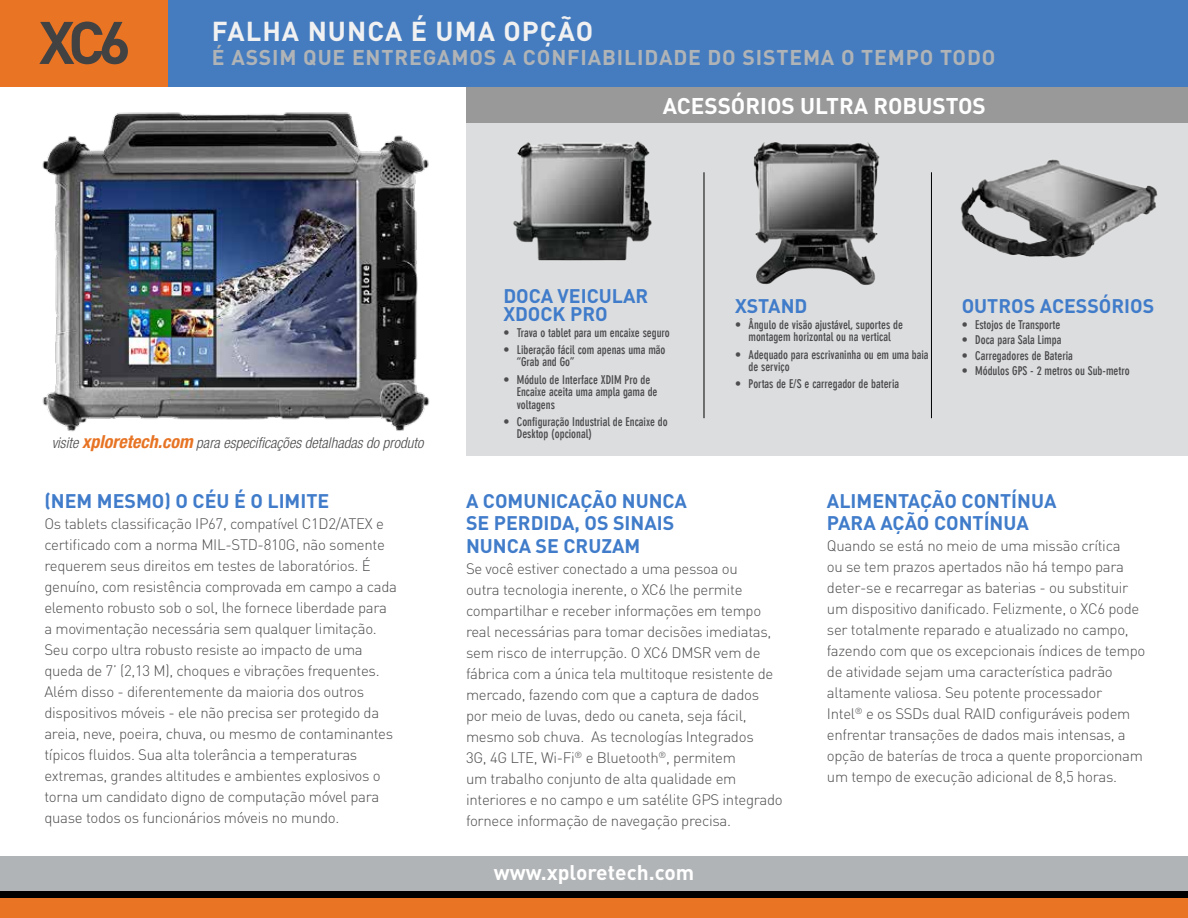
<style>
.page{position:relative;width:1188px;height:918px;background:#fff}
.page>*{position:absolute;margin:0;border:0;box-sizing:border-box;transform-origin:0 0}
.t1{font:700 59.1px "DIN";color:#424243}
.t2{font:700 27px "DIN";letter-spacing:.04em;color:#f1f1f2}
.t3{font:700 22.5px "DIN";color:#fff}
.t4{font:700 21.15px "DIN";letter-spacing:.04em;color:#b1b4b6}
.t5{font:700 21px "DIN";color:#fff}
.t6{font:700 19.5px/22.5px "DIN";color:#407cca}
.t7{font:300 15px/21px "DIN";letter-spacing:-.02em;color:#4d4d4f}
.t8{font:italic 300 condensed 15px "Helvetica Neue LT Pro";color:#4d4d4f}
.t9{font:700 condensed 12px/12.6px "DIN Neuzeit Grotesk Std";color:#4d4d4f}
.s1{font-weight:700;font-size:18px;color:#e77425}
</style>
<div class="page">
<div style="left:466px;top:86px;width:722px;height:370px;background:#dcddde"></div>
<div style="left:0;top:856px;width:1188px;height:40px;background:#b1b4b6"></div>
<div style="left:0;top:892px;width:1188px;height:26px;background:#e87424"></div>
<div style="left:466px;top:86px;width:722px;height:37px;background:#99999a"></div>
<div style="left:0;top:891px;width:1188px;height:7px;background:#000"></div>
<img style="left:753px;top:142px;width:127px;height:143px">
<img style="left:513px;top:141px;width:139px;height:120px">
<img style="left:42px;top:112px;width:388px;height:320px">
<img style="left:960px;top:159px;width:198px;height:99px">
<div style="left:1px;top:0;width:167px;height:86px;background:#e87424"></div>
<hr style="left:704px;top:172px;width:1px;height:246px;background:#000">
<hr style="left:931px;top:172px;width:1px;height:246px;background:#000">
<div style="left:168px;top:0;width:1020px;height:86px;background:#457cbf"></div>
<h1 class="t1" style="left:39px;top:4px;width:93px">XC6</h1>
<h2 class="t2" style="left:212px;top:13px;width:383px">FALHA NUNCA É UMA OPÇÃO</h2>
<h3 class="t4" style="left:212px;top:43px;width:785px">É ASSIM QUE ENTREGAMOS A CONFIABILIDADE DO SISTEMA O TEMPO TODO</h3>
<h3 class="t3" style="left:663px;top:91px;width:325px">ACESSÓRIOS ULTRA ROBUSTOS</h3>
<p class="t8" style="left:52px;top:434px;width:373px">visite <span class="s1">xploretech.com</span> para especificações detalhadas do produto</p>
<h3 class="t6" style="left:44px;top:489px;width:286px">(NEM MESMO) O CÉU É O LIMITE</h3>
<p class="t7" style="left:44px;top:513px;width:354px">Os tablets classificação IP67, compatível C1D2/ATEX e certificado com a norma MIL-STD-810G, não somente requerem seus direitos em testes de laboratórios. É genuíno, com resistência comprovada em campo a cada elemento robusto sob o sol, lhe fornece liberdade para a movimentação necessária sem qualquer limitação.<br>Seu corpo ultra robusto resiste ao impacto de uma queda de 7’ (2,13 M), choques e vibrações frequentes.<br>Além disso - diferentemente da maioria dos outros dispositivos móveis - ele não precisa ser protegido da areia, neve, poeira, chuva, ou mesmo de contaminantes típicos fluidos. Sua alta tolerância a temperaturas extremas, grandes altitudes e ambientes explosivos o torna um candidato digno de computação móvel para quase todos os funcionários móveis no mundo.</p>
<h3 class="t6" style="left:503px;top:286px;width:146px;line-height:18.6px">DOCA VEICULAR<br>XDOCK PRO</h3>
<p class="t9" style="left:503px;top:326px;width:168px">• Trava o tablet para um encaixe seguro</p>
<p class="t9" style="left:517px;top:343px;width:150px;text-indent:-14px">• Liberação fácil com apenas uma mão “Grab and Go”</p>
<p class="t9" style="left:517px;top:373px;width:142px;text-indent:-14px">• Módulo de Interface XDIM Pro de<br>Encaixe aceita uma ampla gama de voltagens</p>
<p class="t9" style="left:517px;top:415px;width:152px;text-indent:-14px">• Configuração Industrial de Encaixe do<br>Desktop (opcional)</p>
<h3 class="t6" style="left:735px;top:294px;width:74px">XSTAND</h3>
<p class="t9" style="left:735px;top:318px;width:169px;text-align:center">• Ângulo de visão ajustável, suportes de montagem horizontal ou na vertical</p>
<p class="t9" style="left:749px;top:348px;width:182px;text-indent:-14px">• Adequado para escrivaninha ou em uma baia de serviço</p>
<p class="t9" style="left:735px;top:378px;width:166px">• Portas de E/S e carregador de bateria</p>
<h3 class="t6" style="left:962px;top:294px;width:194px">OUTROS ACESSÓRIOS</h3>
<p class="t9" style="left:962px;top:318px;width:100px">• Estojos de Transporte</p>
<p class="t9" style="left:962px;top:334px;width:101px">• Doca para Sala Limpa</p>
<p class="t9" style="left:962px;top:349px;width:113px">• Carregadores de Bateria</p>
<p class="t9" style="left:962px;top:365px;width:169px">• Módulos GPS - 2 metros ou Sub-metro</p>
<h3 class="t6" style="left:466px;top:489px;width:222px">A COMUNICAÇÃO NUNCA<br>SE PERDIDA, OS SINAIS<br>NUNCA SE CRUZAM</h3>
<p class="t7" style="left:466px;top:558px;width:318px">Se você estiver conectado a uma pessoa ou<br>outra tecnologia inerente, o XC6 lhe permite compartilhar e receber informações em tempo real necessárias para tomar decisões imediatas, sem risco de interrupção. O XC6 DMSR vem de fábrica com a única tela multitoque resistente de mercado, fazendo com que a captura de dados por meio de luvas, dedo ou caneta, seja fácil, mesmo sob chuva. As tecnologías Integrados<br>3G, 4G LTE, Wi-Fi<sup>®</sup> e Bluetooth<sup>®</sup>, permitem<br>um trabalho conjunto de alta qualidade em interiores e no campo e um satélite GPS integrado fornece informação de navegação precisa.</p>
<h3 class="t5" style="left:494px;top:859px;width:202px">www.xploretech.com</h3>
<h3 class="t6" style="left:827px;top:489px;width:231px">ALIMENTAÇÃO CONTÍNUA<br>PARA AÇÃO CONTÍNUA</h3>
<p class="t7" style="left:827px;top:535px;width:320px">Quando se está no meio de uma missão crítica<br>ou se tem prazos apertados não há tempo para deter-se e recarregar as baterias - ou substituir um dispositivo danificado. Felizmente, o XC6 pode ser totalmente reparado e atualizado no campo, fazendo com que os excepcionais índices de tempo de atividade sejam uma característica padrão altamente valiosa. Seu potente processador<br>Intel<sup>®</sup> e os SSDs dual RAID configuráveis podem enfrentar transações de dados mais intensas, a opção de baterías de troca a quente proporcionam um tempo de execução adicional de 8,5 horas.</p>
</div>
